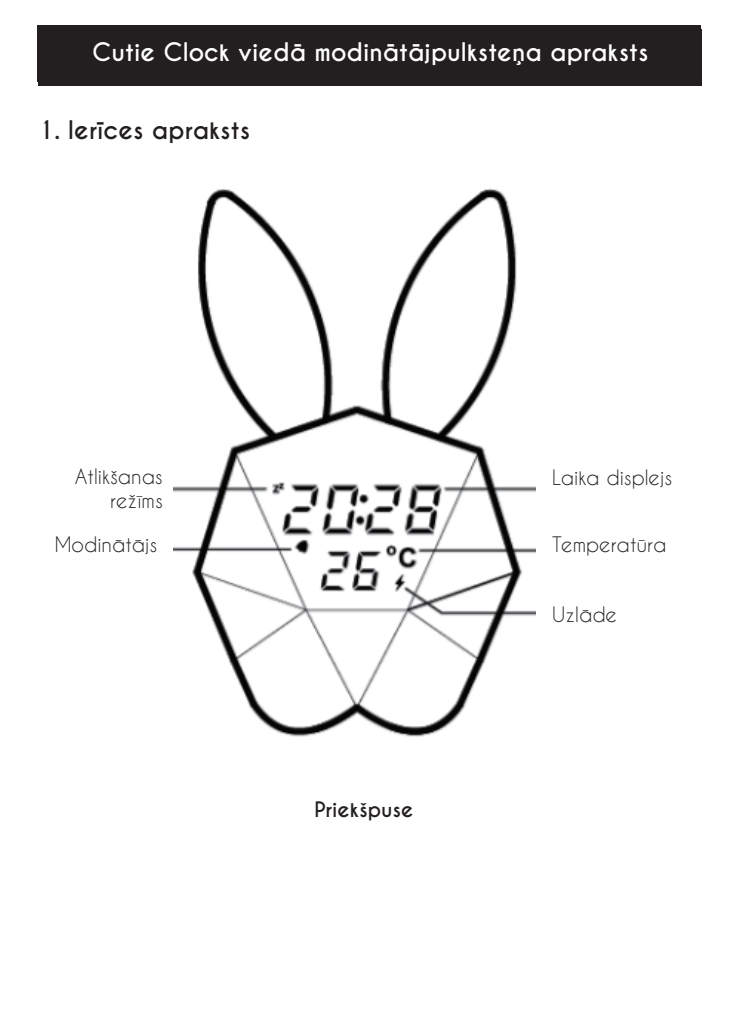
<style>
.page{position:relative;width:738px;height:1021px;background:#fff}
.page>*{position:absolute;margin:0;border:0;box-sizing:border-box;transform-origin:0 0}
.t1{font:700 24px "Caviar Dreams";color:#fff}
.t2{font:700 24px "Caviar Dreams";color:#231f20}
.t3{font:20px/24px "Caviar Dreams";color:#231f20;text-align:right}
.t4{font:700 20px "Caviar Dreams";color:#231f20}
</style>
<div class="page">
<div style="left:38px;top:29px;width:663px;height:56px;background:#231f20"></div>
<img style="left:173px;top:188px;width:361px;height:549px">
<div style="left:37px;top:26px;width:663px;height:56px;background:#231f20"></div>
<p class="t1" style="left:92px;top:37px;width:557px">Cutie Clock viedā modinātājpulksteņa apraksts</p>
<p class="t2" style="left:38px;top:116px;width:214px">1. Ierīces apraksts</p>
<p class="t3" style="left:75px;top:464px;width:89px">Atlikšanas režīms</p>
<p class="t3" style="left:55px;top:532px;width:104px">Modinātājs</p>
<p class="t4" style="left:314px;top:797px;width:100px">Priekšpuse</p>
<p class="t3" style="left:552px;top:465px;width:121px">Laika displejs</p>
<p class="t3" style="left:552px;top:532px;width:115px">Temperatūra</p>
<p class="t3" style="left:552px;top:602px;width:66px">Uzlāde</p>
</div>
